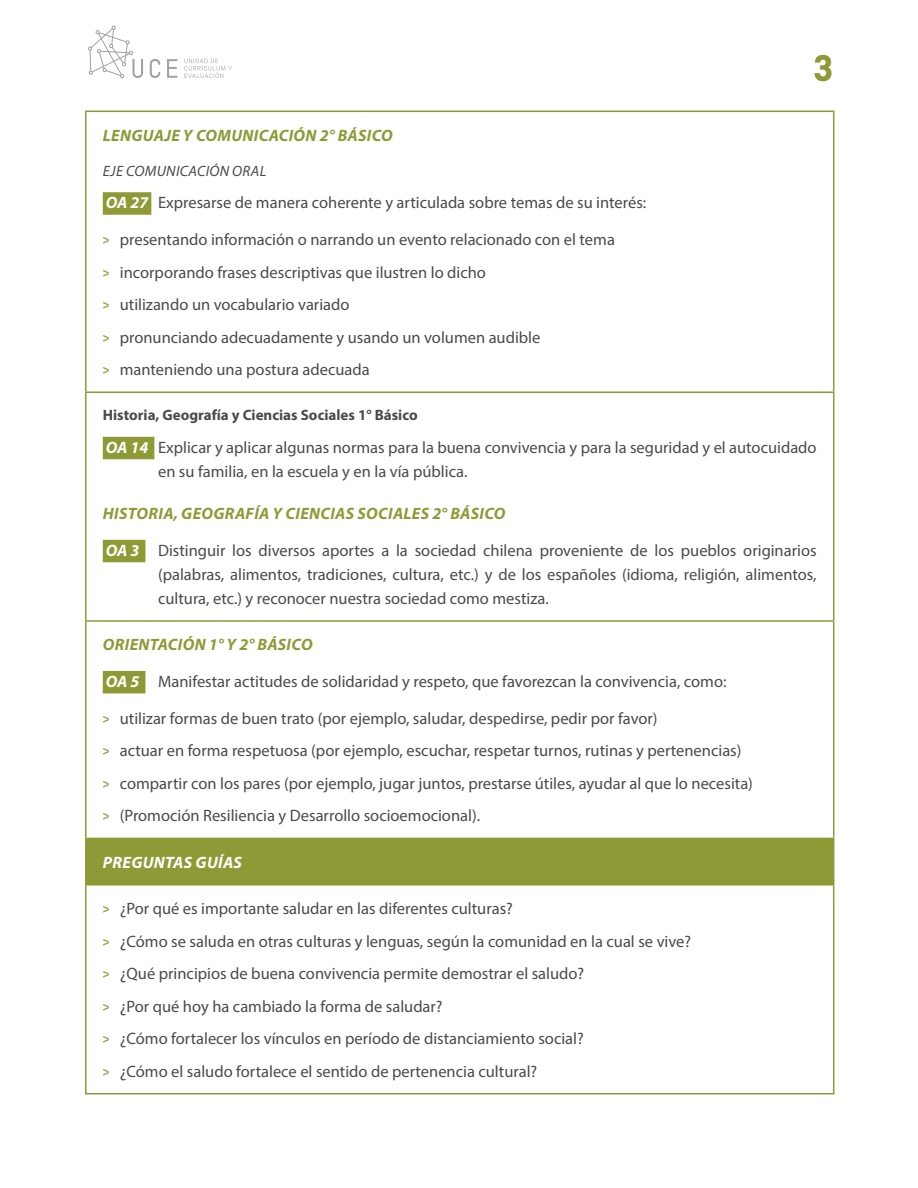
<style>
.page{position:relative;width:918px;height:1188px;background:#fff}
.page>*{position:absolute;margin:0;border:0;box-sizing:border-box;transform-origin:0 0}
.t1{font:700 34.5px "Sailec";color:#8e9a36}
.t2{font:16.5px/32.5px "Myriad Pro";color:#4a4a49}
.t3{font:italic 700 16.5px "Myriad Pro";letter-spacing:.02em;color:#8e9a36}
.t4{font:italic 700 16.5px "Myriad Pro";letter-spacing:.02em;color:#fff}
.t5{font:700 15px "Myriad Pro";color:#4a4a49}
.t6{font:italic 15px "Myriad Pro";letter-spacing:.02em;color:#4a4a49}
.s1{font-weight:700;font-style:italic;color:#fff}
.s2{font-family:"gob CL";color:#8e9a36}
</style>
<div class="page">
<svg style="left:150px;top:59px;width:10px;height:19px"></svg>
<svg style="left:167px;top:59px;width:11px;height:19px"></svg>
<svg style="left:184px;top:59px;width:48px;height:19px"></svg>
<svg style="left:88px;top:26px;width:55px;height:52px"></svg>
<div style="left:86px;top:838px;width:748px;height:47px;background:#8e9a36"></div>
<hr style="left:85px;top:112px;width:2px;height:279px;background:#8e9a36">
<hr style="left:85px;top:393px;width:2px;height:227px;background:#8e9a36">
<hr style="left:85px;top:622px;width:2px;height:216px;background:#8e9a36">
<hr style="left:85px;top:111px;width:749px;height:1px;background:#8e9a36">
<hr style="left:833px;top:112px;width:1px;height:279px;background:#8e9a36">
<hr style="left:833px;top:393px;width:1px;height:227px;background:#8e9a36">
<hr style="left:833px;top:622px;width:1px;height:216px;background:#8e9a36">
<hr style="left:85px;top:391px;width:749px;height:2px;background:#8e9a36">
<hr style="left:85px;top:620px;width:749px;height:2px;background:#8e9a36">
<hr style="left:85px;top:839px;width:2px;height:45px;background:#8e9a36">
<hr style="left:85px;top:838px;width:749px;height:1px;background:#8e9a36">
<hr style="left:85px;top:886px;width:2px;height:207px;background:#8e9a36">
<hr style="left:85px;top:884px;width:749px;height:2px;background:#8e9a36">
<hr style="left:833px;top:886px;width:1px;height:207px;background:#8e9a36">
<hr style="left:85px;top:1093px;width:749px;height:1px;background:#8e9a36">
<div style="left:103px;top:192px;width:48px;height:23px;background:#8e9a36"></div>
<div style="left:103px;top:437px;width:51px;height:22px;background:#8e9a36"></div>
<div style="left:103px;top:540px;width:42px;height:22px;background:#8e9a36"></div>
<div style="left:103px;top:671px;width:42px;height:22px;background:#8e9a36"></div>
<h1 class="t1" style="left:813px;top:44px;width:21px">3</h1>
<p class="t3" style="left:103px;top:124px;width:291px">LENGUAJE Y COMUNICACIÓN 2° BÁSICO</p>
<p class="t6" style="left:103px;top:162px;width:165px">EJE COMUNICACIÓN ORAL</p>
<p class="t2" style="left:106px;top:186px;width:542px"><span class="s1">OA 27</span> Expresarse de manera coherente y articulada sobre temas de su interés:</p>
<p class="t2" style="left:103px;top:223px;width:514px"><span class="s2">&gt;</span> presentando información o narrando un evento relacionado con el tema <span class="s2">&gt;</span> incorporando frases descriptivas que ilustren lo dicho<br><span class="s2">&gt;</span> utilizando un vocabulario variado<br><span class="s2">&gt;</span> pronunciando adecuadamente y usando un volumen audible<br><span class="s2">&gt;</span> manteniendo una postura adecuada</p>
<p class="t5" style="left:103px;top:406px;width:316px">Historia, Geografía y Ciencias Sociales 1° Básico</p>
<p class="t2" style="left:158px;top:435px;width:660px;line-height:24px;text-indent:-52px"><span class="s1">OA 14</span> Explicar y aplicar algunas normas para la buena convivencia y para la seguridad y el autocuidado en su familia, en la escuela y en la vía pública.</p>
<p class="t3" style="left:103px;top:503px;width:404px">HISTORIA, GEOGRAFÍA Y CIENCIAS SOCIALES 2° BÁSICO</p>
<p class="t2" style="left:158px;top:538px;width:660px;line-height:24px;text-align:justify;text-indent:-52px"><span class="s1">OA 3</span> Distinguir los diversos aportes a la sociedad chilena proveniente de los pueblos originarios (palabras, alimentos, tradiciones, cultura, etc.) y de los españoles (idioma, religión, alimentos, cultura, etc.) y reconocer nuestra sociedad como mestiza.</p>
<p class="t3" style="left:103px;top:634px;width:211px">ORIENTACIÓN 1° Y 2° BÁSICO</p>
<p class="t2" style="left:106px;top:665px;width:622px"><span class="s1">OA 5</span> Manifestar actitudes de solidaridad y respeto, que favorezcan la convivencia, como:</p>
<p class="t2" style="left:103px;top:702px;width:652px"><span class="s2">&gt;</span> utilizar formas de buen trato (por ejemplo, saludar, despedirse, pedir por favor)<br><span class="s2">&gt;</span> actuar en forma respetuosa (por ejemplo, escuchar, respetar turnos, rutinas y pertenencias)<br><span class="s2">&gt;</span> compartir con los pares (por ejemplo, jugar juntos, prestarse útiles, ayudar al que lo necesita) <span class="s2">&gt;</span> (Promoción Resiliencia y Desarrollo socioemocional).</p>
<p class="t4" style="left:103px;top:852px;width:141px">PREGUNTAS GUÍAS</p>
<p class="t2" style="left:103px;top:892px;width:590px"><span class="s2">&gt;</span> ¿Por qué es importante saludar en las diferentes culturas?<br><span class="s2">&gt;</span> ¿Cómo se saluda en otras culturas y lenguas, según la comunidad en la cual se vive? <span class="s2">&gt;</span> ¿Qué principios de buena convivencia permite demostrar el saludo?<br><span class="s2">&gt;</span> ¿Por qué hoy ha cambiado la forma de saludar?<br><span class="s2">&gt;</span> ¿Cómo fortalecer los vínculos en período de distanciamiento social?<br><span class="s2">&gt;</span> ¿Cómo el saludo fortalece el sentido de pertenencia cultural?</p>
</div>
